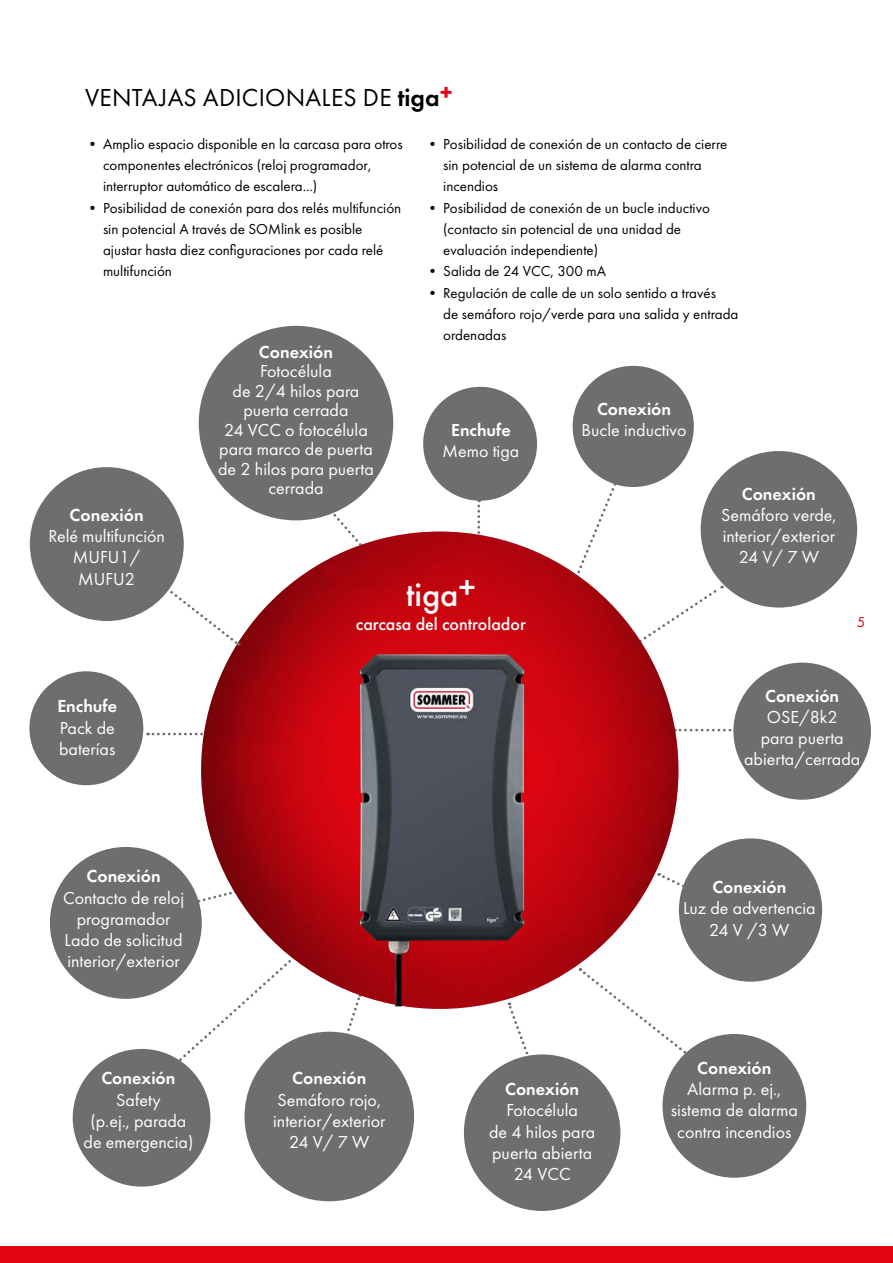
<style>
.page{position:relative;width:893px;height:1263px;background:#fff}
.page>*{position:absolute;margin:0;border:0;box-sizing:border-box;transform-origin:0 0}
.t1{font:500 34.5px "Futura PT";color:#fff}
.t2{font:25.5px "Futura PT";letter-spacing:.01em;color:#000}
.t3{font:18px/21.3px "Futura PT";color:#fff;text-align:center}
.t4{font:600 18px "Futura PT";color:#fff}
.t5{font:500 18px "Futura PT";color:#fff}
.t6{font:15px/21.3px "Futura PT";color:#000}
.t7{font:15px "Futura PT";color:#e30612}
.s1{font-weight:600}
</style>
<div class="page">
<div style="left:0;top:1246px;width:893px;height:17px;background:#e30612"></div>
<svg style="left:477px;top:501px;width:3px;height:33px"></svg>
<svg style="left:659px;top:873px;width:30px;height:29px"></svg>
<svg style="left:320px;top:497px;width:42px;height:48px"></svg>
<svg style="left:148px;top:733px;width:56px;height:2px"></svg>
<svg style="left:194px;top:885px;width:48px;height:19px"></svg>
<svg style="left:338px;top:994px;width:23px;height:44px"></svg>
<svg style="left:508px;top:1006px;width:21px;height:49px"></svg>
<svg style="left:168px;top:958px;width:128px;height:114px"></svg>
<svg style="left:675px;top:729px;width:57px;height:2px"></svg>
<svg style="left:572px;top:431px;width:151px;height:224px"></svg>
<svg style="left:201px;top:531px;width:477px;height:478px;background:#b4040e"></svg>
<div style="left:464px;top:1054px;width:156px;height:157px;background:#6e6e6e;border-radius:50%"></div>
<div style="left:701px;top:451px;width:156px;height:156px;background:#6e6e6e;border-radius:50%"></div>
<div style="left:679px;top:838px;width:143px;height:144px;background:#6e6e6e;border-radius:50%"></div>
<div style="left:733px;top:663px;width:138px;height:137px;background:#6e6e6e;border-radius:50%"></div>
<div style="left:29px;top:671px;width:114px;height:114px;background:#6e6e6e;border-radius:50%"></div>
<div style="left:423px;top:387px;width:114px;height:114px;background:#6e6e6e;border-radius:50%"></div>
<div style="left:573px;top:366px;width:121px;height:121px;background:#6e6e6e;border-radius:50%"></div>
<div style="left:73px;top:1049px;width:137px;height:137px;background:#6e6e6e;border-radius:50%"></div>
<div style="left:662px;top:1034px;width:144px;height:144px;background:#6e6e6e;border-radius:50%"></div>
<div style="left:244px;top:1032px;width:170px;height:169px;background:#6e6e6e;border-radius:50%"></div>
<svg style="left:580px;top:968px;width:142px;height:114px"></svg>
<div style="left:50px;top:847px;width:152px;height:152px;background:#6e6e6e;border-radius:50%"></div>
<div style="left:30px;top:467px;width:154px;height:154px;background:#6e6e6e;border-radius:50%"></div>
<div style="left:199px;top:326px;width:194px;height:194px;background:#6e6e6e;border-radius:50%"></div>
<svg style="left:163px;top:584px;width:77px;height:62px"></svg>
<img style="left:360px;top:654px;width:164px;height:352px">
<h2 class="t2" style="left:85px;top:83px;width:369px">VENTAJAS ADICIONALES DE <span class="s1">tiga</span><sup>+</sup></h2>
<p class="t6" style="left:443px;top:133px;width:286px;text-indent:-18px">• Posibilidad de conexión de un contacto de cierre sin potencial de un sistema de alarma contra incendios</p>
<p class="t6" style="left:443px;top:197px;width:268px;text-indent:-18px">• Posibilidad de conexión de un bucle inductivo (contacto sin potencial de una unidad de evaluación independiente)</p>
<p class="t6" style="left:425px;top:261px;width:182px">• Salida de 24 VCC, 300 mA</p>
<p class="t6" style="left:443px;top:282px;width:297px;text-indent:-18px">• Regulación de calle de un solo sentido a través<br>de semáforo rojo/verde para una salida y entrada ordenadas</p>
<p class="t6" style="left:103px;top:133px;width:301px;text-indent:-18px">• Amplio espacio disponible en la carcasa para otros componentes electrónicos (reloj programador, interruptor automático de escalera...)</p>
<p class="t6" style="left:103px;top:197px;width:300px;text-indent:-18px">• Posibilidad de conexión para dos relés multifunción sin potencial A través de SOMlink es posible ajustar hasta diez configuraciones por cada relé multifunción</p>
<p class="t4" style="left:70px;top:504px;width:76px">Conexión</p>
<p class="t3" style="left:48px;top:525px;width:118px">Relé multifunción<br>MUFU1/<br>MUFU2</p>
<p class="t4" style="left:259px;top:340px;width:76px">Conexión</p>
<p class="t3" style="left:218px;top:361px;width:157px;line-height:19.5px">Fotocélula<br>de 2/4 hilos para puerta cerrada<br>24 VCC o fotocélula para marco de puerta de 2 hilos para puerta cerrada</p>
<p class="t4" style="left:451px;top:419px;width:61px">Enchufe</p>
<p class="t3" style="left:443px;top:440px;width:78px">Memo tiga</p>
<h1 class="t1" style="left:406px;top:574px;width:71px">tiga+</h1>
<p class="t5" style="left:356px;top:614px;width:172px">carcasa del controlador</p>
<p class="t4" style="left:597px;top:397px;width:76px">Conexión</p>
<p class="t3" style="left:582px;top:419px;width:107px">Bucle inductivo</p>
<p class="t4" style="left:742px;top:482px;width:76px">Conexión</p>
<p class="t3" style="left:721px;top:504px;width:117px">Semáforo verde, interior/exterior<br>24 V/ 7 W</p>
<p class="t7" style="left:857px;top:613px;width:10px">5</p>
<p class="t4" style="left:57px;top:695px;width:61px">Enchufe</p>
<p class="t3" style="left:59px;top:717px;width:58px;text-align:left">Pack de baterías</p>
<p class="t4" style="left:87px;top:865px;width:76px">Conexión</p>
<p class="t3" style="left:63px;top:887px;width:122px">Contacto de reloj programador<br>Lado de solicitud interior/exterior</p>
<p class="t4" style="left:101px;top:1067px;width:76px">Conexión</p>
<p class="t3" style="left:84px;top:1089px;width:111px">Safety<br>(p.ej., parada de emergencia)</p>
<p class="t4" style="left:292px;top:1067px;width:76px">Conexión</p>
<p class="t3" style="left:273px;top:1089px;width:114px">Semáforo rojo, interior/exterior<br>24 V/ 7 W</p>
<p class="t4" style="left:505px;top:1078px;width:76px">Conexión</p>
<p class="t3" style="left:489px;top:1099px;width:107px">Fotocélula<br>de 4 hilos para puerta abierta<br>24 VCC</p>
<p class="t4" style="left:765px;top:684px;width:76px">Conexión</p>
<p class="t3" style="left:744px;top:706px;width:118px">OSE/8k2<br>para puerta abierta/cerrada</p>
<p class="t4" style="left:712px;top:876px;width:76px">Conexión</p>
<p class="t3" style="left:683px;top:897px;width:134px">Luz de advertencia<br>24 V /3 W</p>
<p class="t4" style="left:697px;top:1056px;width:76px">Conexión</p>
<p class="t3" style="left:671px;top:1078px;width:129px">Alarma p. ej., sistema de alarma contra incendios</p>
</div>
